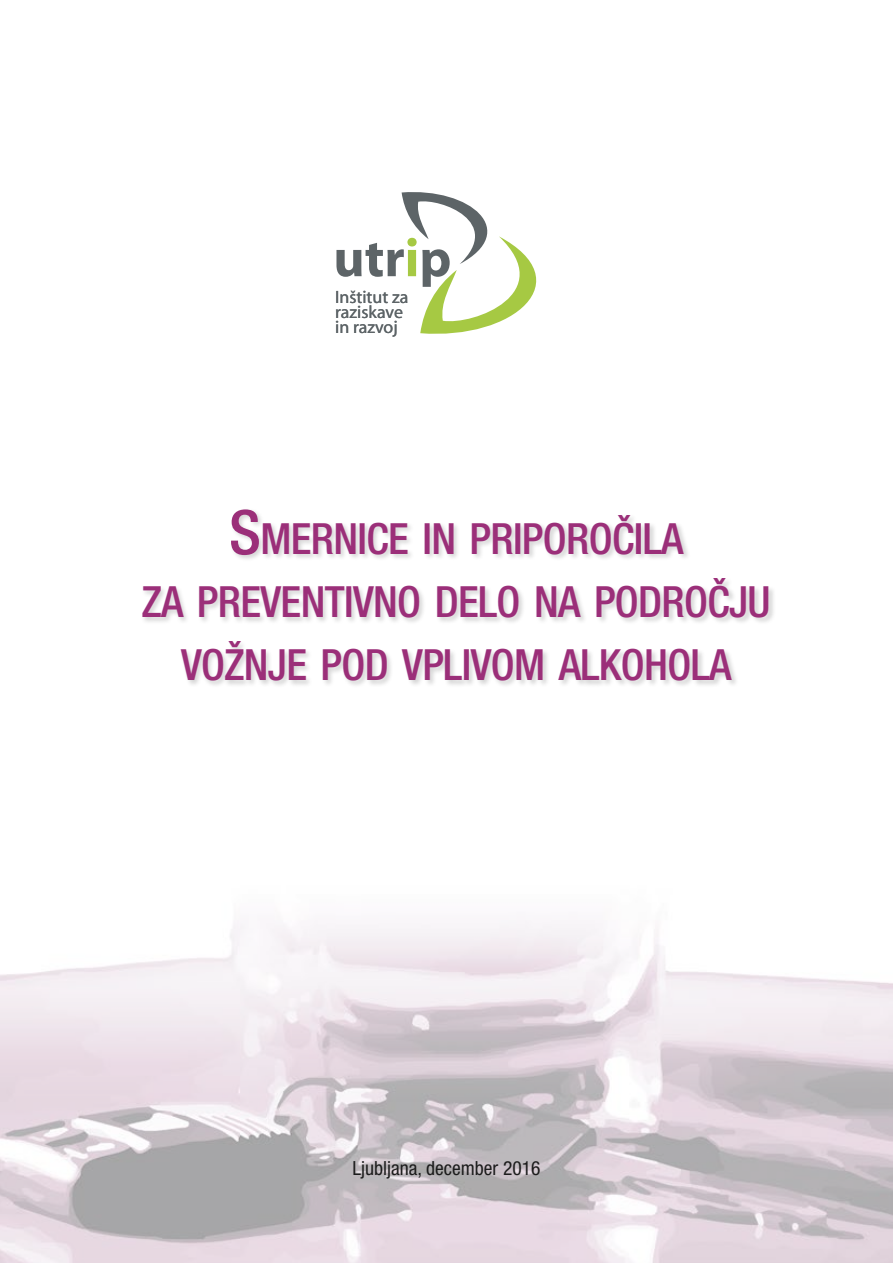
<style>
.page{position:relative;width:893px;height:1263px;background:#fff}
.page>*{position:absolute;margin:0;border:0;box-sizing:border-box;transform-origin:0 0}
.t1{font:500 condensed 43.05px/63px "Helvetica Neue LT Pro";letter-spacing:-.015em;color:#9b2f79;text-align:center}
.t2{font:condensed 19.5px "Helvetica Neue LT Pro";color:#1c1c1c}
.t3{font:17.85px/14.9px "Myriad";color:#5d6467}
.s1{font-size:61.5px}
</style>
<div class="page">
<img style="left:0;top:921px;width:893px;height:342px">
<svg style="left:336px;top:192px;width:201px;height:142px"></svg>
<div style="left:141px;top:508px;width:635px;height:180px;background:#000;opacity:.17"></div>
<p class="t3" style="left:335px;top:291px;width:75px">Inštitut za raziskave in razvoj</p>
<p class="t1" style="left:142px;top:507px;width:630px"><span class="s1">S</span>MERNICE IN PRIPOROČILA<br>ZA PREVENTIVNO DELO NA PODROČJU<br>VOŽNJE POD VPLIVOM ALKOHOLA</p>
<p class="t2" style="left:352px;top:1157px;width:189px">Ljubljana, december 2016</p>
</div>
